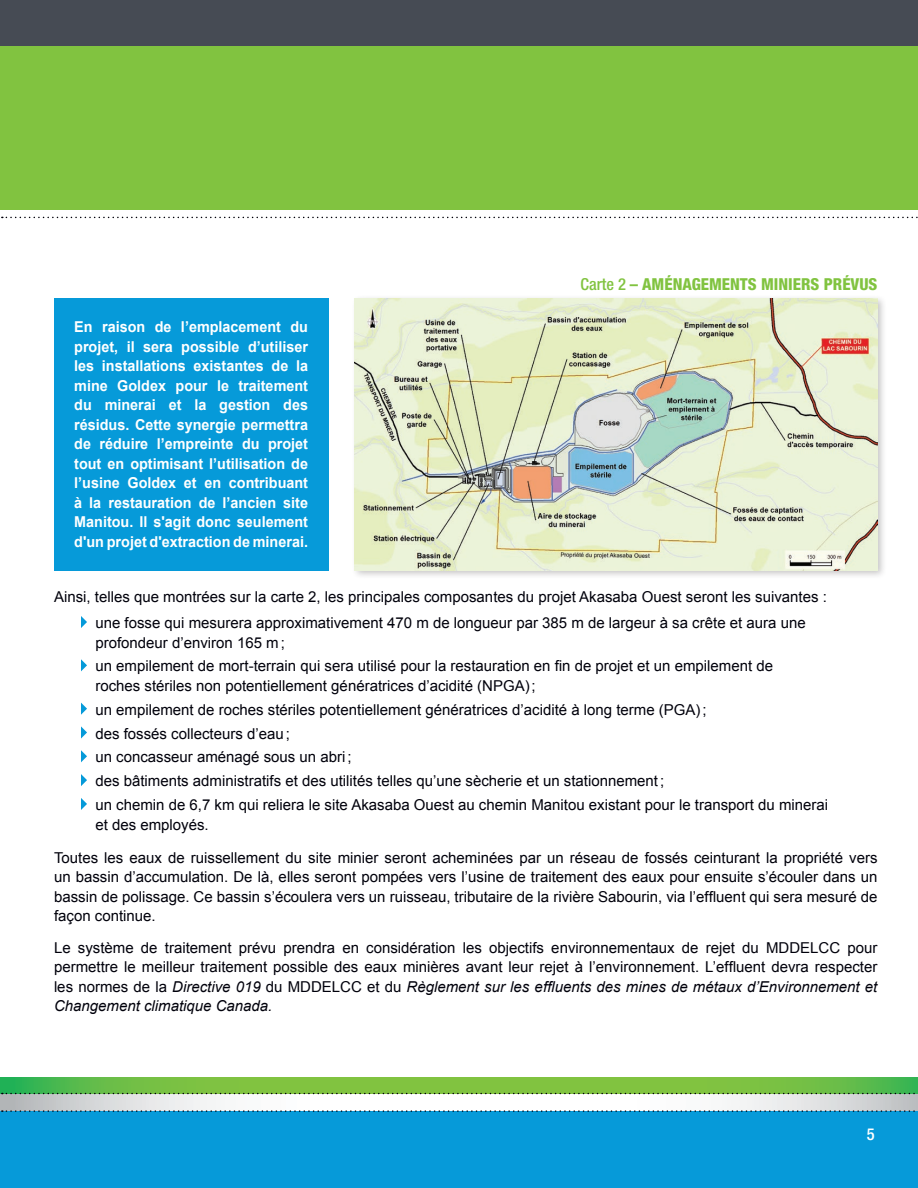
<style>
.page{position:relative;width:918px;height:1188px;background:#fff}
.page>*{position:absolute;margin:0;border:0;box-sizing:border-box;transform-origin:0 0}
.t1{font:800 condensed 16.5px "Helvetica Neue";color:#81c340}
.t2{font:500 condensed 16.5px "Helvetica Neue";color:#fff}
.List_Paragraph{font:15px/19.5px "Arial";color:#00000b}
.t3{font:700 15px/19.5px "Arial";color:#fff;text-align:justify;scale:.96 1}
.s1{font-weight:500}
.s2{font-weight:700}
.s3{font-style:italic}
</style>
<div class="page">
<svg style="left:0;top:1093px;width:918px;height:18px"></svg>
<div style="left:0;top:1111px;width:918px;height:77px;background:#069ad9"></div>
<svg style="left:2px;top:1110px;width:916px;height:2px"></svg>
<svg style="left:0;top:1078px;width:918px;height:15px"></svg>
<svg style="left:2px;top:1093px;width:916px;height:1px"></svg>
<div style="left:0;top:0;width:918px;height:47px;background:#464b54"></div>
<div style="left:0;top:47px;width:918px;height:163px;background:#81c340"></div>
<svg style="left:2px;top:217px;width:916px;height:1px"></svg>
<svg style="left:81px;top:616px;width:6px;height:12px"></svg>
<svg style="left:81px;top:659px;width:6px;height:12px"></svg>
<svg style="left:81px;top:703px;width:6px;height:12px"></svg>
<svg style="left:81px;top:726px;width:6px;height:13px"></svg>
<svg style="left:81px;top:750px;width:6px;height:12px"></svg>
<svg style="left:81px;top:774px;width:6px;height:12px"></svg>
<svg style="left:81px;top:798px;width:6px;height:12px"></svg>
<div style="left:351px;top:295px;width:536px;height:285px;background:#231f20;opacity:.26"></div>
<img style="left:355px;top:298px;width:523px;height:272px">
<div style="left:54px;top:298px;width:274px;height:272px;background:#069ad9"></div>
<p class="t3" style="left:74px;top:318px;width:245px">En raison de l’emplacement du projet, il sera possible d’utiliser les installations existantes de la mine Goldex pour le traitement du minerai et la gestion des résidus. Cette synergie permettra de réduire l’empreinte du projet tout en optimisant l’utilisation de l’usine Goldex et en contribuant à la restauration de l’ancien site Manitou. Il s'agit donc seulement d'un projet d'extraction de minerai.</p>
<p class="t1" style="left:580px;top:274px;width:299px"><span class="s1">Carte 2</span> <span class="s2">–</span> AMÉNAGEMENTS MINIERS PRÉVUS</p>
<p class="List_Paragraph" style="left:54px;top:587px;width:774px">Ainsi, telles que montrées sur la carte 2, les principales composantes du projet Akasaba Ouest seront les suivantes :</p>
<p class="List_Paragraph" style="left:95px;top:613px;width:712px">une fosse qui mesurera approximativement 470 m de longueur par 385 m de largeur à sa crête et aura une profondeur d’environ 165 m;</p>
<p class="List_Paragraph" style="left:95px;top:657px;width:679px">un empilement de mort-terrain qui sera utilisé pour la restauration en fin de projet et un empilement de roches stériles non potentiellement génératrices d’acidité (NPGA);</p>
<p class="List_Paragraph" style="left:95px;top:700px;width:613px">un empilement de roches stériles potentiellement génératrices d’acidité à long terme (PGA);</p>
<p class="List_Paragraph" style="left:95px;top:724px;width:196px">des fossés collecteurs d’eau;</p>
<p class="List_Paragraph" style="left:95px;top:748px;width:258px">un concasseur aménagé sous un abri;</p>
<p class="List_Paragraph" style="left:95px;top:771px;width:570px">des bâtiments administratifs et des utilités telles qu’une sècherie et un stationnement;</p>
<p class="List_Paragraph" style="left:95px;top:795px;width:734px">un chemin de 6,7 km qui reliera le site Akasaba Ouest au chemin Manitou existant pour le transport du minerai et des employés.</p>
<p class="List_Paragraph" style="left:54px;top:848px;width:825px;text-align:justify">Toutes les eaux de ruissellement du site minier seront acheminées par un réseau de fossés ceinturant la propriété vers un bassin d’accumulation. De là, elles seront pompées vers l’usine de traitement des eaux pour ensuite s’écouler dans un bassin de polissage. Ce bassin s’écoulera vers un ruisseau, tributaire de la rivière Sabourin, via l’effluent qui sera mesuré de façon continue.</p>
<p class="List_Paragraph" style="left:54px;top:938px;width:825px;text-align:justify">Le système de traitement prévu prendra en considération les objectifs environnementaux de rejet du MDDELCC pour permettre le meilleur traitement possible des eaux minières avant leur rejet à l’environnement. L’effluent devra respecter les normes de la <span class="s3">Directive 019</span> du MDDELCC et du <span class="s3">Règlement sur les effluents des mines de métaux d’Environnement et Changement climatique Canada.</span></p>
<p class="t2" style="left:867px;top:1124px;width:9px">5</p>
</div>
